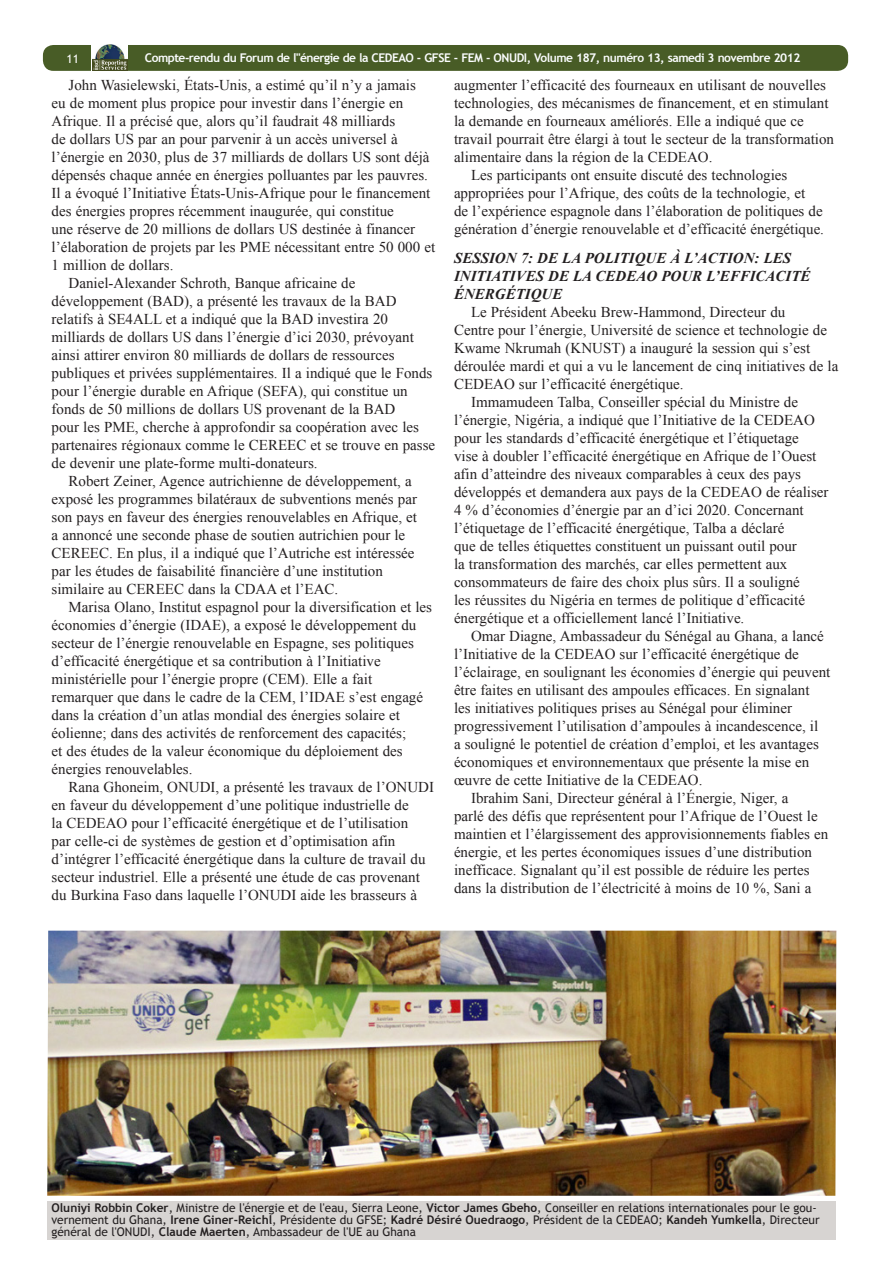
<style>
.page{position:relative;width:893px;height:1263px;background:#fff}
.page>*{position:absolute;margin:0;border:0;box-sizing:border-box;transform-origin:0 0}
.ENB_-_Body{font:15px/18px "Times New Roman";color:#231f20}
.ENB_-_Headline_3{font:italic 700 15px/18px "Times New Roman";color:#231f20}
.t1{font:12px/12px "Trebuchet MS";color:#231f20}
.t2{font:700 12px "Trebuchet MS";letter-spacing:-.04em;color:#fbfdfe}
.t3{font:12px "Trebuchet MS";color:#fff}
.s1{font-weight:700}
</style>
<div class="page">
<div style="left:43px;top:45px;width:805px;height:26px;background:#485c26;border-radius:10px"></div>
<svg style="left:91px;top:45px;width:37px;height:26px"></svg>
<img style="left:92px;top:44px;width:35px;height:27px">
<div style="left:47px;top:1201px;width:788px;height:39px;background:#d7d4d2"></div>
<img style="left:47px;top:931px;width:789px;height:265px">
<p class="t3" style="left:67px;top:51px;width:14px">11</p>
<p class="t2" style="left:145px;top:50px;width:657px">Compte-rendu du Forum de l"énergie de la CEDEAO - GFSE - FEM - ONUDI, Volume 187, numéro 13, samedi 3 novembre 2012</p>
<p class="ENB_-_Body" style="left:52px;top:76px;width:385px;text-indent:17px">John Wasielewski, États-Unis, a estimé qu’il n’y a jamais<br>eu de moment plus propice pour investir dans l’énergie en Afrique. Il a précisé que, alors qu’il faudrait 48 milliards<br>de dollars US par an pour parvenir à un accès universel à l’énergie en 2030, plus de 37 milliards de dollars US sont déjà dépensés chaque année en énergies polluantes par les pauvres.<br>Il a évoqué l’Initiative États-Unis-Afrique pour le financement des énergies propres récemment inaugurée, qui constitue<br>une réserve de 20 millions de dollars US destinée à financer l’élaboration de projets par les PME nécessitant entre 50 000 et 1 million de dollars.</p>
<p class="ENB_-_Body" style="left:52px;top:274px;width:385px;text-indent:17px">Daniel-Alexander Schroth, Banque africaine de développement (BAD), a présenté les travaux de la BAD relatifs à SE4ALL et a indiqué que la BAD investira 20 milliards de dollars US dans l’énergie d’ici 2030, prévoyant ainsi attirer environ 80 milliards de dollars de ressources publiques et privées supplémentaires. Il a indiqué que le Fonds pour l’énergie durable en Afrique (SEFA), qui constitue un fonds de 50 millions de dollars US provenant de la BAD<br>pour les PME, cherche à approfondir sa coopération avec les partenaires régionaux comme le CEREEC et se trouve en passe de devenir une plate-forme multi-donateurs.</p>
<p class="ENB_-_Body" style="left:52px;top:472px;width:367px;text-indent:17px">Robert Zeiner, Agence autrichienne de développement, a exposé les programmes bilatéraux de subventions menés par son pays en faveur des énergies renouvelables en Afrique, et a annoncé une seconde phase de soutien autrichien pour le CEREEC. En plus, il a indiqué que l’Autriche est intéressée par les études de faisabilité financière d’une institution similaire au CEREEC dans la CDAA et l’EAC.</p>
<p class="ENB_-_Body" style="left:52px;top:598px;width:382px;text-indent:17px">Marisa Olano, Institut espagnol pour la diversification et les économies d’énergie (IDAE), a exposé le développement du secteur de l’énergie renouvelable en Espagne, ses politiques d’efficacité énergétique et sa contribution à l’Initiative ministérielle pour l’énergie propre (CEM). Elle a fait remarquer que dans le cadre de la CEM, l’IDAE s’est engagé dans la création d’un atlas mondial des énergies solaire et éolienne; dans des activités de renforcement des capacités;<br>et des études de la valeur économique du déploiement des énergies renouvelables.</p>
<p class="ENB_-_Body" style="left:52px;top:778px;width:384px;text-indent:17px">Rana Ghoneim, ONUDI, a présenté les travaux de l’ONUDI en faveur du développement d’une politique industrielle de<br>la CEDEAO pour l’efficacité énergétique et de l’utilisation<br>par celle-ci de systèmes de gestion et d’optimisation afin d’intégrer l’efficacité énergétique dans la culture de travail du secteur industriel. Elle a présenté une étude de cas provenant du Burkina Faso dans laquelle l’ONUDI aide les brasseurs à</p>
<p class="ENB_-_Body" style="left:454px;top:76px;width:382px">augmenter l’efficacité des fourneaux en utilisant de nouvelles technologies, des mécanismes de financement, et en stimulant la demande en fourneaux améliorés. Elle a indiqué que ce travail pourrait être élargi à tout le secteur de la transformation alimentaire dans la région de la CEDEAO.</p>
<p class="ENB_-_Body" style="left:454px;top:166px;width:372px;text-indent:17px">Les participants ont ensuite discuté des technologies appropriées pour l’Afrique, des coûts de la technologie, et<br>de l’expérience espagnole dans l’élaboration de politiques de génération d’énergie renouvelable et d’efficacité énergétique.</p>
<p class="ENB_-_Headline_3" style="left:454px;top:248px;width:358px">SESSION 7: DE LA POLITIQUE À L’ACTION: LES<br>INITIATIVES DE LA CEDEAO POUR L’EFFICACITÉ<br>ÉNERGÉTIQUE</p>
<p class="ENB_-_Body" style="left:454px;top:302px;width:386px;text-indent:17px">Le Président Abeeku Brew-Hammond, Directeur du<br>Centre pour l’énergie, Université de science et technologie de Kwame Nkrumah (KNUST) a inauguré la session qui s’est déroulée mardi et qui a vu le lancement de cinq initiatives de la CEDEAO sur l’efficacité énergétique.</p>
<p class="ENB_-_Body" style="left:454px;top:392px;width:376px;text-indent:17px">Immamudeen Talba, Conseiller spécial du Ministre de l’énergie, Nigéria, a indiqué que l’Initiative de la CEDEAO pour les standards d’efficacité énergétique et l’étiquetage<br>vise à doubler l’efficacité énergétique en Afrique de l’Ouest afin d’atteindre des niveaux comparables à ceux des pays développés et demandera aux pays de la CEDEAO de réaliser 4 % d’économies d’énergie par an d’ici 2020. Concernant l’étiquetage de l’efficacité énergétique, Talba a déclaré<br>que de telles étiquettes constituent un puissant outil pour<br>la transformation des marchés, car elles permettent aux consommateurs de faire des choix plus sûrs. Il a souligné<br>les réussites du Nigéria en termes de politique d’efficacité énergétique et a officiellement lancé l’Initiative.</p>
<p class="ENB_-_Body" style="left:454px;top:626px;width:378px;text-indent:17px">Omar Diagne, Ambassadeur du Sénégal au Ghana, a lancé l’Initiative de la CEDEAO sur l’efficacité énergétique de l’éclairage, en soulignant les économies d’énergie qui peuvent être faites en utilisant des ampoules efficaces. En signalant<br>les initiatives politiques prises au Sénégal pour éliminer progressivement l’utilisation d’ampoules à incandescence, il<br>a souligné le potentiel de création d’emploi, et les avantages économiques et environnementaux que présente la mise en œuvre de cette Initiative de la CEDEAO.</p>
<p class="ENB_-_Body" style="left:454px;top:788px;width:376px;text-indent:17px">Ibrahim Sani, Directeur général à l’Énergie, Niger, a<br>parlé des défis que représentent pour l’Afrique de l’Ouest le maintien et l’élargissement des approvisionnements fiables en énergie, et les pertes économiques issues d’une distribution inefficace. Signalant qu’il est possible de réduire les pertes dans la distribution de l’électricité à moins de 10 %, Sani a</p>
<p class="t1" style="left:51px;top:1201px;width:770px"><span class="s1">Oluniyi Robbin Coker</span>, Ministre de l'énergie et de l'eau, Sierra Leone, <span class="s1">Victor James Gbeho</span>, Conseiller en relations internationales pour le gou&shy;vernement du Ghana, <span class="s1">Irene Giner-Reichl</span>, Présidente du GFSE; <span class="s1">Kadré Désiré Ouedraogo</span>, Président de la CEDEAO; <span class="s1">Kandeh Yumkella</span>, Directeur général de l'ONUDI, <span class="s1">Claude Maerten</span>, Ambassadeur de l'UE au Ghana</p>
</div>
